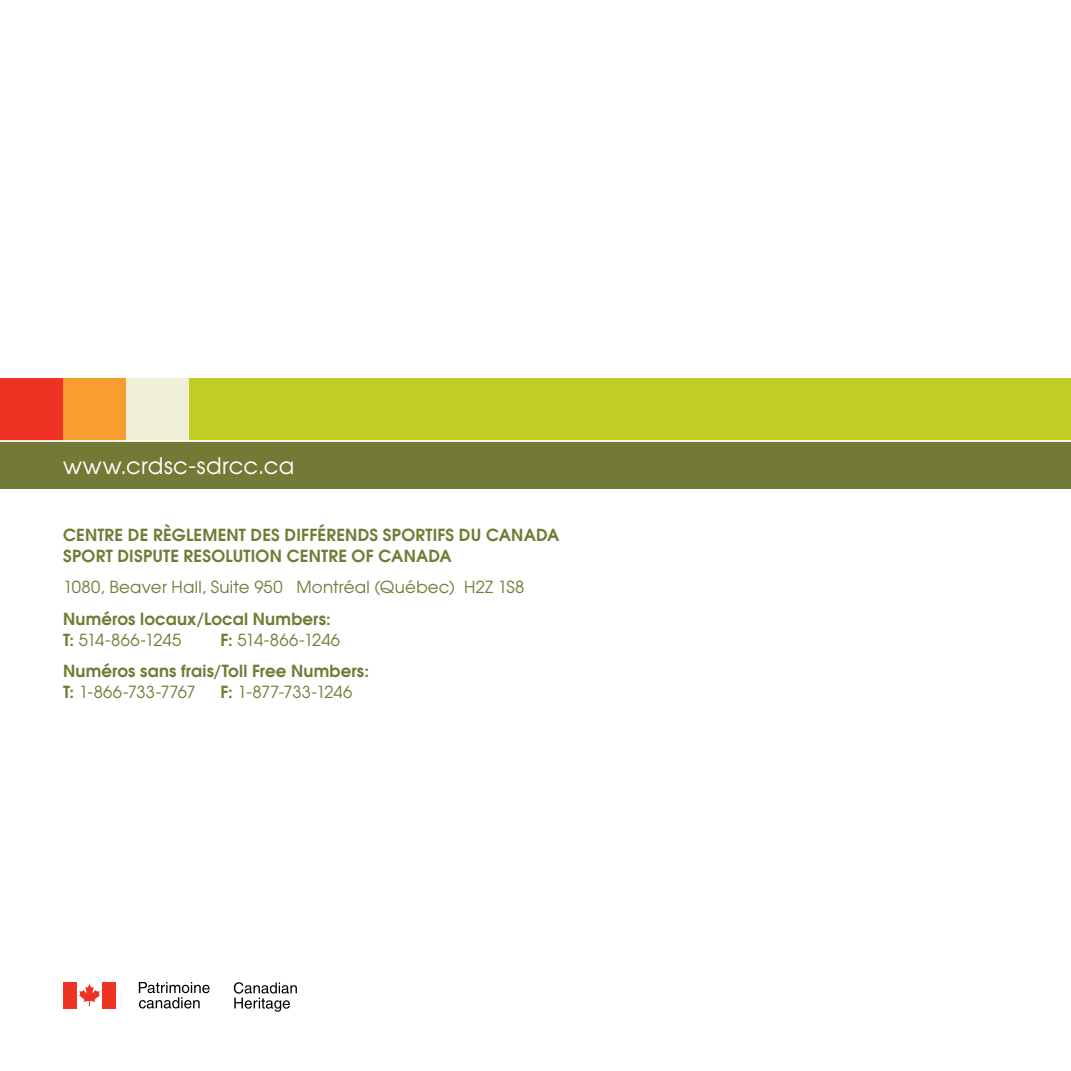
<style>
.page{position:relative;width:1071px;height:1071px;background:#fff}
.page>*{position:absolute;margin:0;border:0;box-sizing:border-box;transform-origin:0 0}
.t1{font:22.75px "Avant Garde";letter-spacing:.015em;color:#fff}
.t2{font:600 16.62px/21px "Avant Garde";letter-spacing:.01em;color:#737a35}
.t3{font:16.62px "Avant Garde";letter-spacing:.015em;color:#737a35}
.t4{font:16.62px "Avant Garde";letter-spacing:-.01em;color:#737a35}
.s1{font-weight:400}
.s2{font-weight:600}
</style>
<div class="page">
<div style="left:0;top:378px;width:1071px;height:63px;background:#c2cd23"></div>
<div style="left:0;top:441px;width:1071px;height:47px;background:#737a35"></div>
<div style="left:0;top:378px;width:63px;height:63px;background:#ee3224"></div>
<div style="left:63px;top:378px;width:63px;height:63px;background:#f99d31"></div>
<div style="left:126px;top:378px;width:63px;height:63px;background:#f0f0d9"></div>
<hr style="left:0;top:440px;width:1071px;height:2px;background:#fff">
<svg style="left:234px;top:982px;width:63px;height:30px"></svg>
<svg style="left:139px;top:982px;width:71px;height:27px"></svg>
<div style="left:63px;top:982px;width:13px;height:26px;background:#ee3224"></div>
<div style="left:103px;top:982px;width:13px;height:26px;background:#ee3224"></div>
<svg style="left:79px;top:984px;width:21px;height:22px"></svg>
<h1 class="t1" style="left:63px;top:452px;width:233px">www.crdsc-sdrcc.ca</h1>
<p class="t2" style="left:63px;top:524px;width:498px">CENTRE DE RÈGLEMENT DES DIFFÉRENDS SPORTIFS DU CANADA<br>SPORT DISPUTE RESOLUTION CENTRE OF CANADA</p>
<p class="t3" style="left:63px;top:577px;width:463px">1080, Beaver Hall, Suite 950 Montréal (Québec) H2Z 1S8</p>
<p class="t2" style="left:63px;top:608px;width:269px">Numéros locaux/Local Numbers:<br>T: <span class="s1">514-866-1245</span></p>
<p class="t2" style="left:63px;top:624px;width:308px;line-height:31.5px;text-indent:157px">F: <span class="s1">514-866-1246<br></span>Numéros sans frais/Toll Free Numbers:</p>
<p class="t4" style="left:63px;top:682px;width:134px"><span class="s2">T:</span> 1-866-733-7767</p>
<p class="t4" style="left:221px;top:682px;width:133px"><span class="s2">F:</span> 1-877-733-1246</p>
</div>
